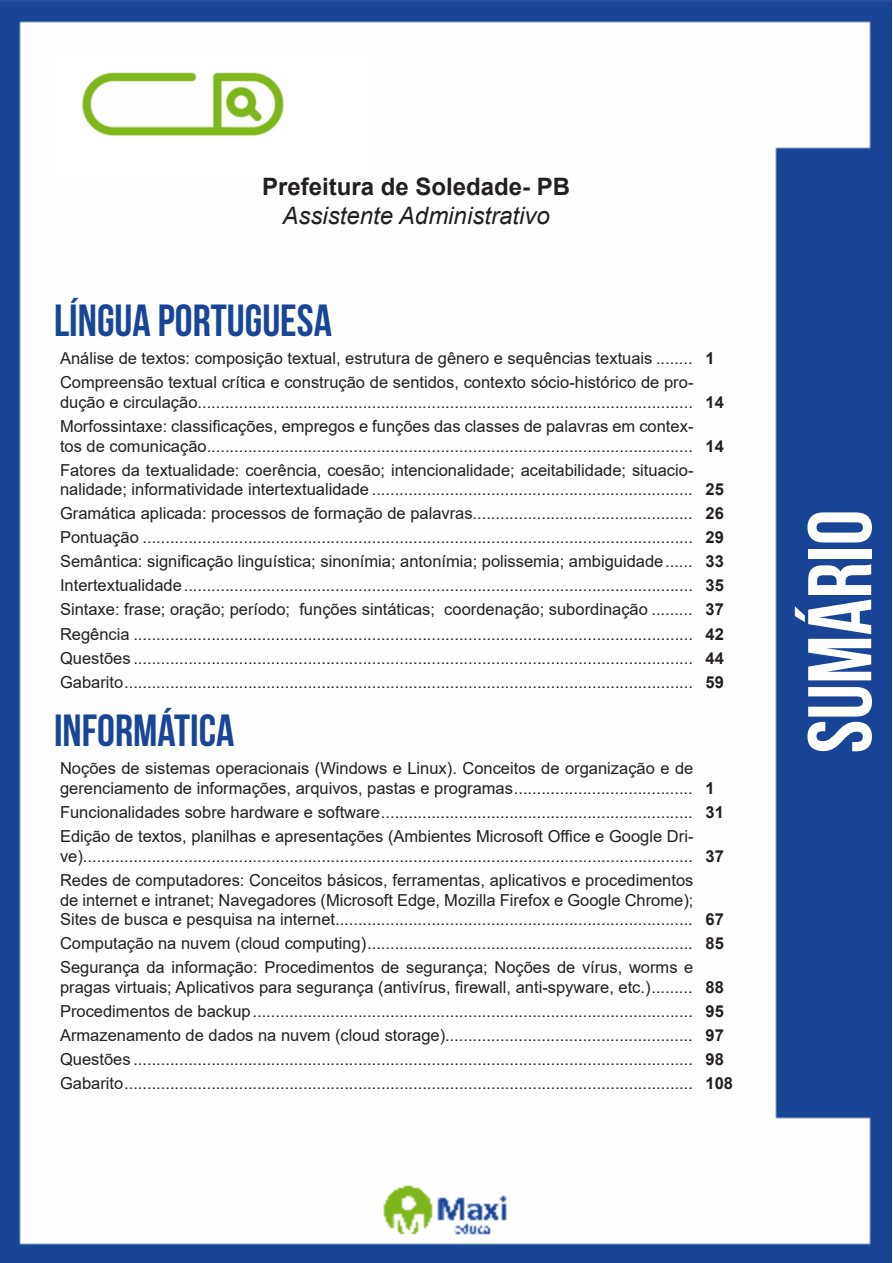
<style>
.page{position:relative;width:893px;height:1263px;background:#fff}
.page>*{position:absolute;margin:0;border:0;box-sizing:border-box;transform-origin:0 0}
.t1{font:700 90px "Bebas Neue";color:#fff}
.t2{font:700 45px "Bebas Neue";color:#184696}
.t3{font:italic 24px "Arial";color:#231f20}
.t4{font:700 24px "Arial";color:#231f20}
.ALTERNATIVAS{font:16.5px/19.8px "Arial";color:#231f20}
.INDICE{font:700 16.5px "Arial";color:#231f20}
</style>
<div class="page">
<img style="left:0;top:0;width:892px;height:1263px">
<div style="left:53px;top:55px;width:317px;height:121px;background:#fff"></div>
<img style="left:82px;top:72px;width:201px;height:64px">
<p class="t4" style="left:262px;top:170px;width:310px">Prefeitura de Soledade- PB</p>
<p class="t3" style="left:282px;top:200px;width:269px">Assistente Administrativo</p>
<p class="t2" style="left:54px;top:295px;width:279px">LÍNGUA PORTUGUESA</p>
<p class="ALTERNATIVAS" style="left:60px;top:348px;width:634px">Análise de textos: composição textual, estrutura de gênero e sequências textuais ........</p>
<p class="INDICE" style="left:705px;top:346px;width:11px">1</p>
<p class="ALTERNATIVAS" style="left:60px;top:372px;width:635px">Compreensão textual crítica e construção de sentidos, contexto sócio-histórico de pro&shy;dução e circulação............................................................................................................</p>
<p class="INDICE" style="left:705px;top:390px;width:20px">14</p>
<p class="ALTERNATIVAS" style="left:60px;top:416px;width:635px">Morfossintaxe: classificações, empregos e funções das classes de palavras em contex&shy;tos de comunicação..........................................................................................................</p>
<p class="ALTERNATIVAS" style="left:60px;top:460px;width:635px">Fatores da textualidade: coerência, coesão; intencionalidade; aceitabilidade; situacio&shy;nalidade; informatividade intertextualidade ......................................................................</p>
<p class="INDICE" style="left:705px;top:434px;width:20px">14</p>
<p class="INDICE" style="left:705px;top:478px;width:20px">25</p>
<p class="ALTERNATIVAS" style="left:60px;top:504px;width:634px">Gramática aplicada: processos de formação de palavras................................................</p>
<p class="INDICE" style="left:705px;top:502px;width:20px">26</p>
<p class="ALTERNATIVAS" style="left:60px;top:528px;width:634px">Pontuação ........................................................................................................................</p>
<p class="INDICE" style="left:705px;top:526px;width:20px">29</p>
<p class="ALTERNATIVAS" style="left:60px;top:552px;width:634px">Semântica: significação linguística; sinonímia; antonímia; polissemia; ambiguidade......</p>
<p class="INDICE" style="left:705px;top:550px;width:20px">33</p>
<p class="ALTERNATIVAS" style="left:60px;top:576px;width:634px">Intertextualidade...............................................................................................................</p>
<p class="INDICE" style="left:705px;top:574px;width:20px">35</p>
<p class="ALTERNATIVAS" style="left:60px;top:600px;width:634px">Sintaxe: frase; oração; período; funções sintáticas; coordenação; subordinação .........</p>
<p class="INDICE" style="left:705px;top:598px;width:20px">37</p>
<p class="ALTERNATIVAS" style="left:60px;top:624px;width:634px">Regência ..........................................................................................................................</p>
<p class="INDICE" style="left:705px;top:622px;width:20px">42</p>
<p class="ALTERNATIVAS" style="left:60px;top:648px;width:634px">Questões ..........................................................................................................................</p>
<p class="INDICE" style="left:705px;top:646px;width:20px">44</p>
<p class="ALTERNATIVAS" style="left:60px;top:672px;width:634px">Gabarito............................................................................................................................</p>
<p class="INDICE" style="left:705px;top:670px;width:20px">59</p>
<p class="t2" style="left:54px;top:705px;width:182px">INFORMÁTICA</p>
<p class="ALTERNATIVAS" style="left:60px;top:758px;width:635px">Noções de sistemas operacionais (Windows e Linux). Conceitos de organização e de gerenciamento de informações, arquivos, pastas e programas.......................................</p>
<p class="INDICE" style="left:705px;top:776px;width:11px">1</p>
<p class="ALTERNATIVAS" style="left:60px;top:802px;width:634px">Funcionalidades sobre hardware e software....................................................................</p>
<p class="INDICE" style="left:705px;top:800px;width:20px">31</p>
<p class="ALTERNATIVAS" style="left:60px;top:826px;width:635px">Edição de textos, planilhas e apresentações (Ambientes Microsoft Office e Google Dri&shy;ve).....................................................................................................................................</p>
<p class="INDICE" style="left:705px;top:844px;width:20px">37</p>
<p class="ALTERNATIVAS" style="left:60px;top:870px;width:635px;text-align:justify">Redes de computadores: Conceitos básicos, ferramentas, aplicativos e procedimentos de internet e intranet; Navegadores (Microsoft Edge, Mozilla Firefox e Google Chrome); Sites de busca e pesquisa na internet..............................................................................</p>
<p class="INDICE" style="left:705px;top:908px;width:20px">67</p>
<p class="ALTERNATIVAS" style="left:60px;top:933px;width:634px">Computação na nuvem (cloud computing).......................................................................</p>
<p class="INDICE" style="left:705px;top:932px;width:20px">85</p>
<p class="ALTERNATIVAS" style="left:60px;top:957px;width:635px">Segurança da informação: Procedimentos de segurança; Noções de vírus, worms e pragas virtuais; Aplicativos para segurança (antivírus, firewall, anti-spyware, etc.).........</p>
<p class="INDICE" style="left:705px;top:976px;width:20px">88</p>
<p class="ALTERNATIVAS" style="left:60px;top:1001px;width:634px">Procedimentos de backup................................................................................................</p>
<p class="INDICE" style="left:705px;top:1000px;width:20px">95</p>
<p class="ALTERNATIVAS" style="left:60px;top:1025px;width:634px">Armazenamento de dados na nuvem (cloud storage)......................................................</p>
<p class="INDICE" style="left:705px;top:1024px;width:20px">97</p>
<p class="ALTERNATIVAS" style="left:60px;top:1049px;width:634px">Questões ..........................................................................................................................</p>
<p class="INDICE" style="left:705px;top:1048px;width:20px">98</p>
<p class="ALTERNATIVAS" style="left:60px;top:1073px;width:634px">Gabarito............................................................................................................................</p>
<p class="INDICE" style="left:705px;top:1072px;width:29px">108</p>
<h1 class="t1" style="left:791px;top:753px;width:245px;rotate:-90deg">SUMÁRIO</h1>
</div>
